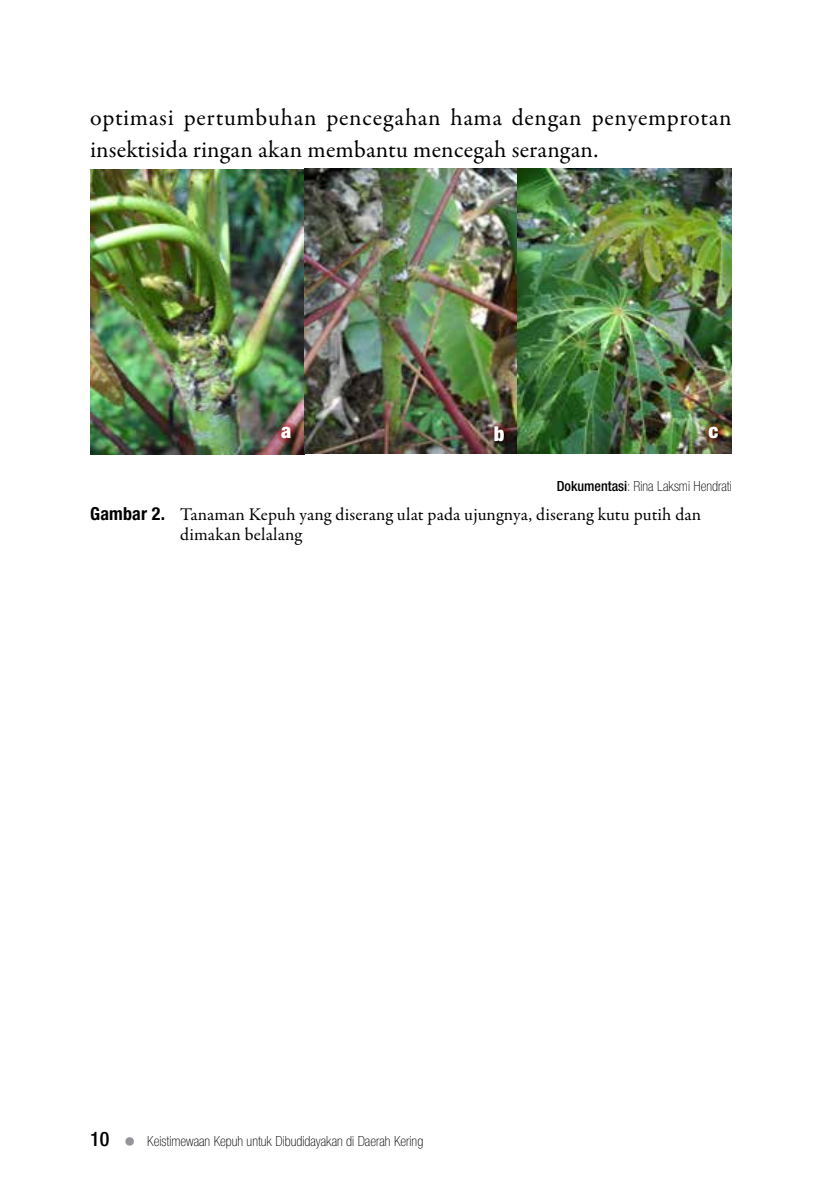
<style>
.page{position:relative;width:840px;height:1191px;background:#fff}
.page>*{position:absolute;margin:0;border:0;box-sizing:border-box;transform-origin:0 0}
.t1{font:24px/32px "Garamond Premr Pro";letter-spacing:.02em;color:#000}
.t2{font:900 condensed 20.4px "Helvetica Neue";color:#fff}
.t3{font:18px/20px "Garamond Premr Pro";letter-spacing:.005em;color:#000}
.t4{font:100 condensed 14px "Helvetica Neue";color:#000}
.s1{font-weight:500}
.s2{font-family:"Helvetica Neue";font-weight:700;font-stretch:condensed}
.s3{font-weight:500;font-size:20px}
.s4{font-weight:500;font-size:24px;color:#939598}
</style>
<div class="page">
<img style="left:90px;top:169px;width:641px;height:285px">
<svg style="left:276px;top:422px;width:23px;height:22px"></svg>
<svg style="left:489px;top:422px;width:22px;height:22px"></svg>
<svg style="left:703px;top:422px;width:22px;height:22px"></svg>
<p class="t1" style="left:90px;top:102px;width:642px">optimasi pertumbuhan pencegahan hama dengan penyemprotan insektisida ringan akan membantu mencegah serangan.</p>
<p class="t2" style="left:281px;top:418px;width:12px">a</p>
<p class="t2" style="left:493px;top:421px;width:12px">b</p>
<p class="t2" style="left:708px;top:418px;width:11px">c</p>
<p class="t4" style="left:556px;top:478px;width:176px"><span class="s1">Dokumentasi</span>: Rina Laksmi Hendrati</p>
<p class="t3" style="left:180px;top:505px;width:522px;text-indent:-90px"><span class="s2">Gambar 2.</span> Tanaman Kepuh yang diserang ulat pada ujungnya, diserang kutu putih dan dimakan belalang</p>
<p class="t4" style="left:90px;top:1133px;width:334px"><span class="s3">10</span> <span class="s4">•</span> Keistimewaan Kepuh untuk Dibudidayakan di Daerah Kering</p>
</div>
